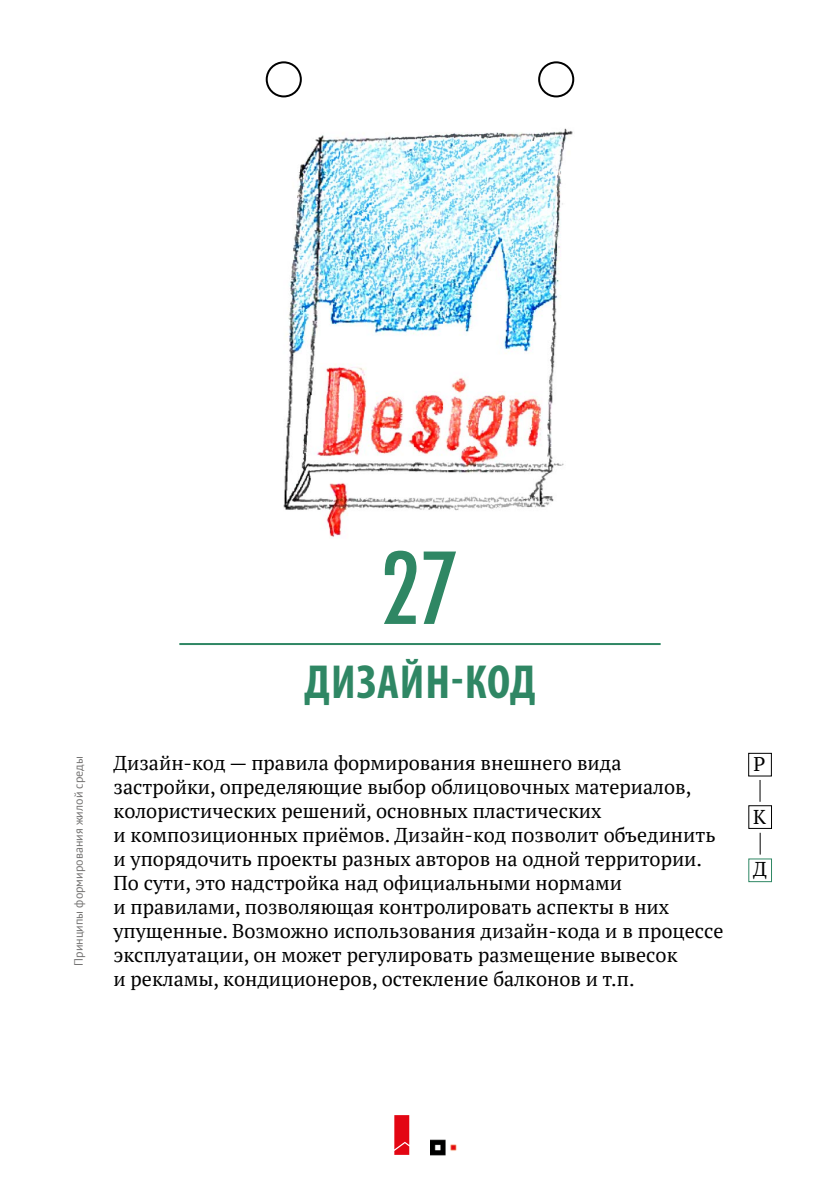
<style>
.page{position:relative;width:840px;height:1191px;background:#fff}
.page>*{position:absolute;margin:0;border:0;box-sizing:border-box;transform-origin:0 0}
.t1{font:500 condensed 96px "Futura";color:#2f8764}
.t2{font:700 condensed 48px "Myriad Pro";letter-spacing:.02em;color:#2f8764}
.t3{font:20px/24px "PT Serif";color:#000}
.t4{font:12px "PT Sans";color:#737271}
</style>
<div class="page">
<div style="left:748px;top:753px;width:23px;height:23px;border:1px solid #000"></div>
<svg style="left:759px;top:780px;width:1px;height:21px"></svg>
<svg style="left:759px;top:832px;width:1px;height:22px"></svg>
<img style="left:430px;top:1139px;width:27px;height:16px">
<svg style="left:394px;top:1115px;width:15px;height:39px"></svg>
<svg style="left:265px;top:61px;width:310px;height:37px"></svg>
<img style="left:283px;top:128px;width:290px;height:409px">
<hr style="left:179px;top:643px;width:481px;height:2px;background:#2f8764">
<p class="t4" style="left:71px;top:965px;width:211px;rotate:-90deg">Принципы формирования жилой среды</p>
<h1 class="t1" style="left:380px;top:527px;width:80px">27</h1>
<h2 class="t2" style="left:304px;top:652px;width:233px">ДИЗАЙН-КОД</h2>
<p class="t3" style="left:113px;top:750px;width:611px">Дизайн-код — правила формирования внешнего вида застройки, определяющие выбор облицовочных материалов, колористических решений, основных пластических<br>и композиционных приёмов. Дизайн-код позволит объединить и упорядочить проекты разных авторов на одной территории.<br>По сути, это надстройка над официальными нормами<br>и правилами, позволяющая контролировать аспекты в них упущенные. Возможно использования дизайн-кода и в процессе эксплуатации, он может регулировать размещение вывесок<br>и рекламы, кондиционеров, остекление балконов и т.п.</p>
<p class="t3" style="left:753px;top:752px;width:13px">Р</p>
<p class="t3" style="left:752px;top:804px;width:14px">К</p>
<p class="t3" style="left:752px;top:856px;width:15px">Д</p>
</div>
